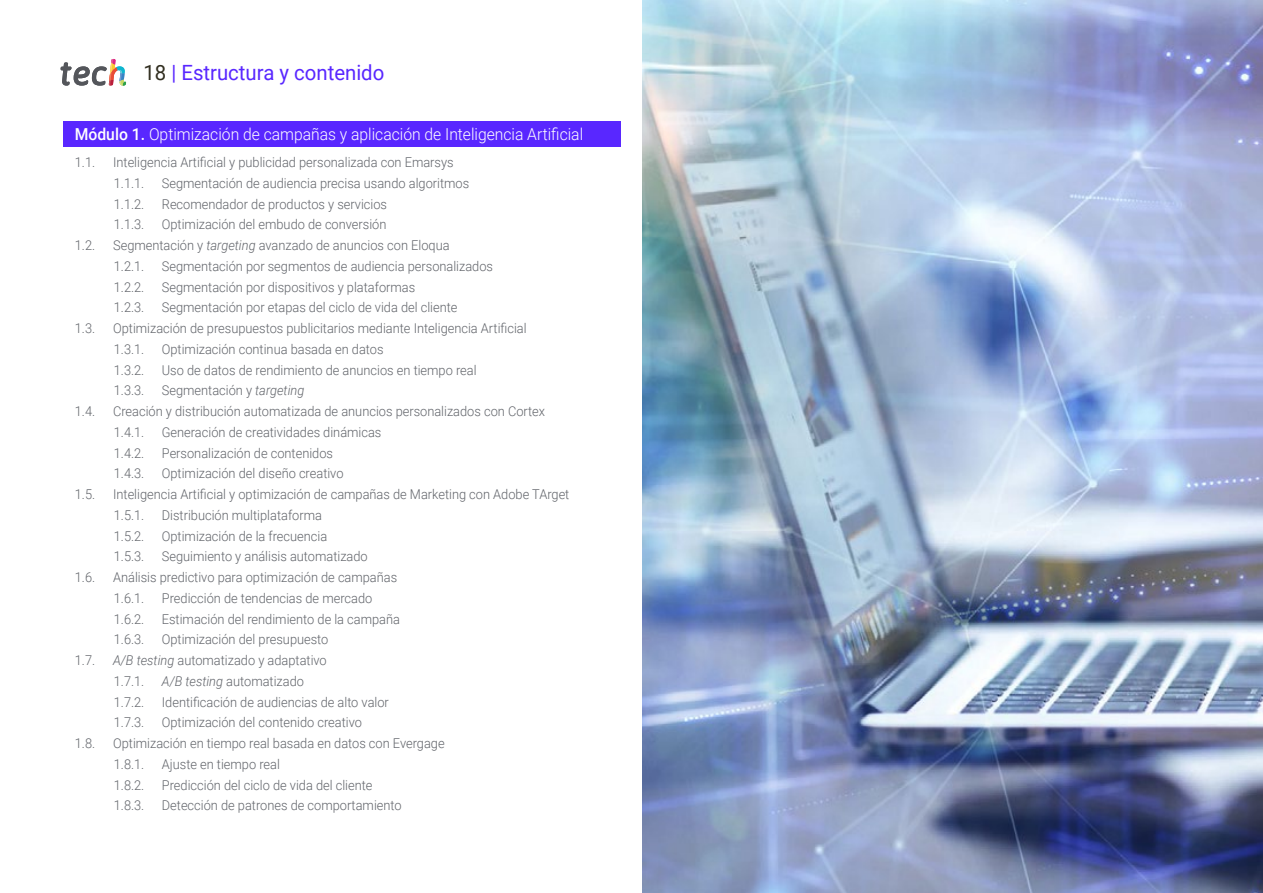
<style>
.page{position:relative;width:1263px;height:893px;background:#fff}
.page>*{position:absolute;margin:0;border:0;box-sizing:border-box;transform-origin:0 0}
.t1{font:21px "Roboto";color:#5927ff}
.t2{font:300 16.5px "Roboto";color:#fff;scale:.95 1}
.t3{font:300 13.5px/20.7px "Roboto";color:#61646a;scale:.95 1}
.s1{color:#312e20}
.s2{font-weight:500}
.s3{font-style:italic}
</style>
<div class="page">
<img style="left:642px;top:0;width:621px;height:893px">
<div style="left:64px;top:121px;width:557px;height:25px;background:#5927ff"></div>
<svg style="left:61px;top:59px;width:65px;height:27px"></svg>
<h1 class="t1" style="left:144px;top:57px;width:242px"><span class="s1">18</span> | Estructura y contenido</h1>
<p class="t2" style="left:75px;top:123px;width:537px"><span class="s2">Módulo 1.</span> Optimización de campañas y aplicación de Inteligencia Artificial</p>
<p class="t3" style="left:75px;top:151px;width:23px">1.1.</p>
<p class="t3" style="left:113px;top:151px;width:360px">Inteligencia Artificial y publicidad personalizada con Emarsys<br>1.1.1.</p>
<p class="t3" style="left:162px;top:172px;width:325px">Segmentación de audiencia precisa usando algoritmos</p>
<p class="t3" style="left:114px;top:193px;width:34px">1.1.2.</p>
<p class="t3" style="left:162px;top:193px;width:239px">Recomendador de productos y servicios</p>
<p class="t3" style="left:114px;top:214px;width:34px">1.1.3.</p>
<p class="t3" style="left:162px;top:214px;width:238px">Optimización del embudo de conversión</p>
<p class="t3" style="left:75px;top:234px;width:23px">1.2.</p>
<p class="t3" style="left:113px;top:234px;width:356px">Segmentación y <span class="s3">targeting</span> avanzado de anuncios con Eloqua<br>1.2.1.</p>
<p class="t3" style="left:162px;top:255px;width:350px">Segmentación por segmentos de audiencia personalizados</p>
<p class="t3" style="left:114px;top:276px;width:34px">1.2.2.</p>
<p class="t3" style="left:162px;top:276px;width:268px">Segmentación por dispositivos y plataformas</p>
<p class="t3" style="left:114px;top:297px;width:34px">1.2.3.</p>
<p class="t3" style="left:162px;top:297px;width:313px">Segmentación por etapas del ciclo de vida del cliente</p>
<p class="t3" style="left:75px;top:317px;width:23px">1.3.</p>
<p class="t3" style="left:113px;top:317px;width:437px">Optimización de presupuestos publicitarios mediante Inteligencia Artificial<br>1.3.1.</p>
<p class="t3" style="left:162px;top:338px;width:235px">Optimización continua basada en datos</p>
<p class="t3" style="left:114px;top:359px;width:34px">1.3.2.</p>
<p class="t3" style="left:162px;top:359px;width:333px">Uso de datos de rendimiento de anuncios en tiempo real</p>
<p class="t3" style="left:114px;top:380px;width:34px">1.3.3.</p>
<p class="t3" style="left:162px;top:380px;width:152px">Segmentación y <span class="s3">targeting</span></p>
<p class="t3" style="left:75px;top:400px;width:23px">1.4.</p>
<p class="t3" style="left:113px;top:400px;width:456px">Creación y distribución automatizada de anuncios personalizados con Cortex<br>1.4.1.</p>
<p class="t3" style="left:162px;top:421px;width:233px">Generación de creatividades dinámicas</p>
<p class="t3" style="left:114px;top:442px;width:34px">1.4.2.</p>
<p class="t3" style="left:162px;top:442px;width:182px">Personalización de contenidos</p>
<p class="t3" style="left:114px;top:463px;width:34px">1.4.3.</p>
<p class="t3" style="left:162px;top:463px;width:193px">Optimización del diseño creativo</p>
<p class="t3" style="left:75px;top:483px;width:23px">1.5.</p>
<p class="t3" style="left:113px;top:483px;width:482px">Inteligencia Artificial y optimización de campañas de Marketing con Adobe TArget<br>1.5.1.</p>
<p class="t3" style="left:162px;top:504px;width:170px">Distribución multiplataforma</p>
<p class="t3" style="left:114px;top:525px;width:34px">1.5.2.</p>
<p class="t3" style="left:162px;top:525px;width:176px">Optimización de la frecuencia</p>
<p class="t3" style="left:114px;top:546px;width:34px">1.5.3.</p>
<p class="t3" style="left:162px;top:546px;width:218px">Seguimiento y análisis automatizado</p>
<p class="t3" style="left:75px;top:566px;width:23px">1.6.</p>
<p class="t3" style="left:113px;top:566px;width:301px">Análisis predictivo para optimización de campañas<br>1.6.1.</p>
<p class="t3" style="left:162px;top:587px;width:223px">Predicción de tendencias de mercado</p>
<p class="t3" style="left:114px;top:608px;width:34px">1.6.2.</p>
<p class="t3" style="left:162px;top:608px;width:252px">Estimación del rendimiento de la campaña</p>
<p class="t3" style="left:114px;top:629px;width:34px">1.6.3.</p>
<p class="t3" style="left:162px;top:629px;width:177px">Optimización del presupuesto</p>
<p class="t3" style="left:75px;top:649px;width:23px">1.7.</p>
<p class="t3" style="left:113px;top:649px;width:226px"><span class="s3">A/B testing</span> automatizado y adaptativo<br>1.7.1.</p>
<p class="t3" style="left:162px;top:670px;width:151px"><span class="s3">A/B testing</span> automatizado</p>
<p class="t3" style="left:114px;top:691px;width:34px">1.7.2.</p>
<p class="t3" style="left:162px;top:691px;width:241px">Identificación de audiencias de alto valor</p>
<p class="t3" style="left:114px;top:712px;width:34px">1.7.3.</p>
<p class="t3" style="left:162px;top:712px;width:212px">Optimización del contenido creativo</p>
<p class="t3" style="left:75px;top:732px;width:23px">1.8.</p>
<p class="t3" style="left:113px;top:732px;width:351px">Optimización en tiempo real basada en datos con Evergage<br>1.8.1.</p>
<p class="t3" style="left:162px;top:753px;width:126px">Ajuste en tiempo real</p>
<p class="t3" style="left:114px;top:774px;width:34px">1.8.2.</p>
<p class="t3" style="left:162px;top:774px;width:223px">Predicción del ciclo de vida del cliente</p>
<p class="t3" style="left:114px;top:795px;width:34px">1.8.3.</p>
<p class="t3" style="left:162px;top:795px;width:254px">Detección de patrones de comportamiento</p>
</div>
